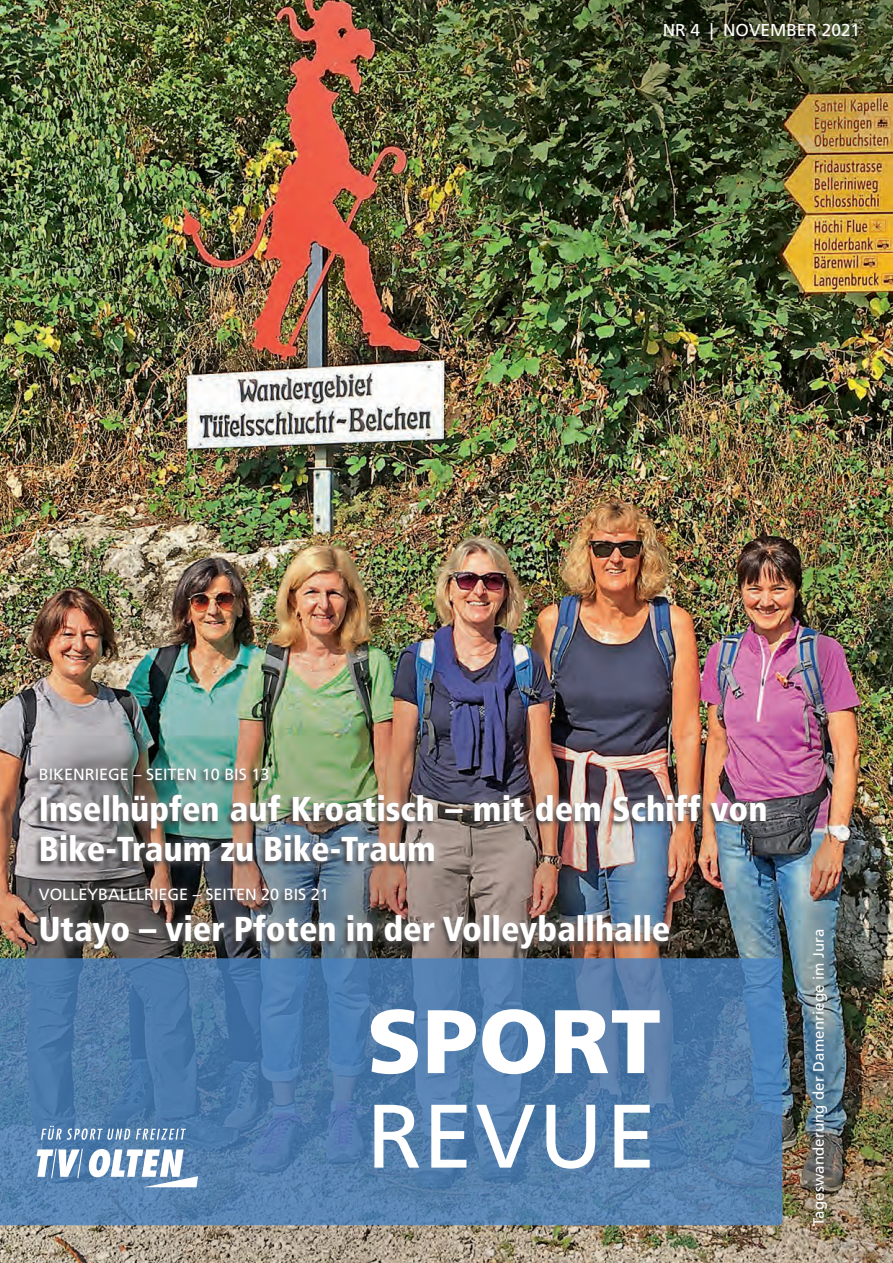
<style>
.page{position:relative;width:893px;height:1263px;background:#fff}
.page>*{position:absolute;margin:0;border:0;box-sizing:border-box;transform-origin:0 0}
.t1{font:900 90px "Frutiger";letter-spacing:.01em;color:#fff}
.t2{font:90px "Frutiger";letter-spacing:.03em;color:#fff}
.t3{font:900 condensed 34.5px/40.5px "Frutiger";color:#fff}
.t4{font:17.25px "Frutiger";color:#fff}
.t5{font:16.2px "Frutiger";color:#fff}
.t6{font:15px "Frutiger";letter-spacing:.01em;color:#fff}
</style>
<div class="page">
<img style="left:0;top:0;width:893px;height:1263px">
<img style="left:802px;top:477px;width:32px;height:749px">
<svg style="left:0;top:958px;width:782px;height:267px;background:#4e7baa"></svg>
<svg style="left:41px;top:1125px;width:145px;height:15px;background:#7598bd"></svg>
<svg style="left:37px;top:1149px;width:161px;height:38px"></svg>
<div style="left:666px;top:25px;width:209px;height:32px;background:#231f20;opacity:.75"></div>
<div style="left:30px;top:759px;width:746px;height:199px;background:#fff;opacity:.5"></div>
<p class="t4" style="left:663px;top:19px;width:199px">NR 4 | NOVEMBER 2021</p>
<p class="t5" style="left:39px;top:765px;width:232px">BIKENRIEGE – SEITEN 10 BIS 13</p>
<p class="t3" style="left:39px;top:788px;width:730px">Inselhüpfen auf Kroatisch – mit dem Schiff von<br>Bike-Traum zu Bike-Traum</p>
<p class="t5" style="left:39px;top:885px;width:291px">VOLLEYBALLLRIEGE – SEITEN 20 BIS 21</p>
<p class="t3" style="left:39px;top:908px;width:633px">Utayo – vier Pfoten in der Volleyballhalle</p>
<h1 class="t1" style="left:367px;top:987px;width:295px">SPORT</h1>
<h1 class="t2" style="left:367px;top:1083px;width:291px">REVUE</h1>
<p class="t6" style="left:810px;top:1226px;width:299px;rotate:-90deg">Tageswanderung der Damenriege im Jura</p>
</div>
